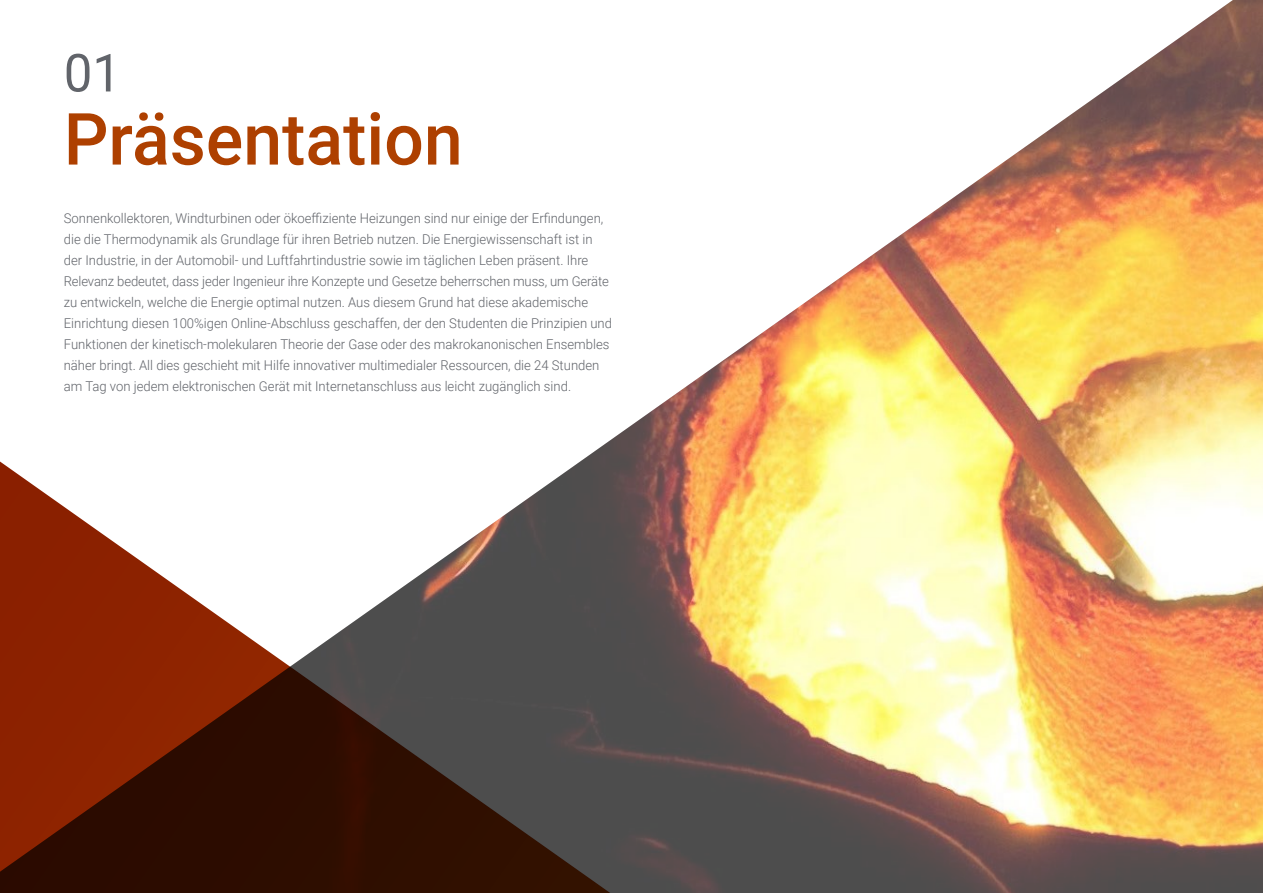
<style>
.page{position:relative;width:1263px;height:893px;background:#fff}
.page>*{position:absolute;margin:0;border:0;box-sizing:border-box;transform-origin:0 0}
.t1{font:500 72px "Roboto";color:#ae4000}
.t2{font:52.5px "Roboto";color:#61646a}
.t3{font:300 13.5px/21px "Roboto";color:#61646a}
</style>
<div class="page">
<img style="left:602px;top:0;width:661px;height:893px">
<svg style="left:0;top:446px;width:640px;height:447px"></svg>
<h2 class="t2" style="left:64px;top:36px;width:59px">01</h2>
<h1 class="t1" style="left:64px;top:89px;width:400px">Präsentation</h1>
<p class="t3" style="left:64px;top:207px;width:550px">Sonnenkollektoren, Windturbinen oder ökoeffiziente Heizungen sind nur einige der Erfindungen, die die Thermodynamik als Grundlage für ihren Betrieb nutzen. Die Energiewissenschaft ist in der Industrie, in der Automobil- und Luftfahrtindustrie sowie im täglichen Leben präsent. Ihre Relevanz bedeutet, dass jeder Ingenieur ihre Konzepte und Gesetze beherrschen muss, um Geräte zu entwickeln, welche die Energie optimal nutzen. Aus diesem Grund hat diese akademische Einrichtung diesen 100%igen Online-Abschluss geschaffen, der den Studenten die Prinzipien und Funktionen der kinetisch-molekularen Theorie der Gase oder des makrokanonischen Ensembles näher bringt. All dies geschieht mit Hilfe innovativer multimedialer Ressourcen, die 24 Stunden am Tag von jedem elektronischen Gerät mit Internetanschluss aus leicht zugänglich sind.</p>
</div>
